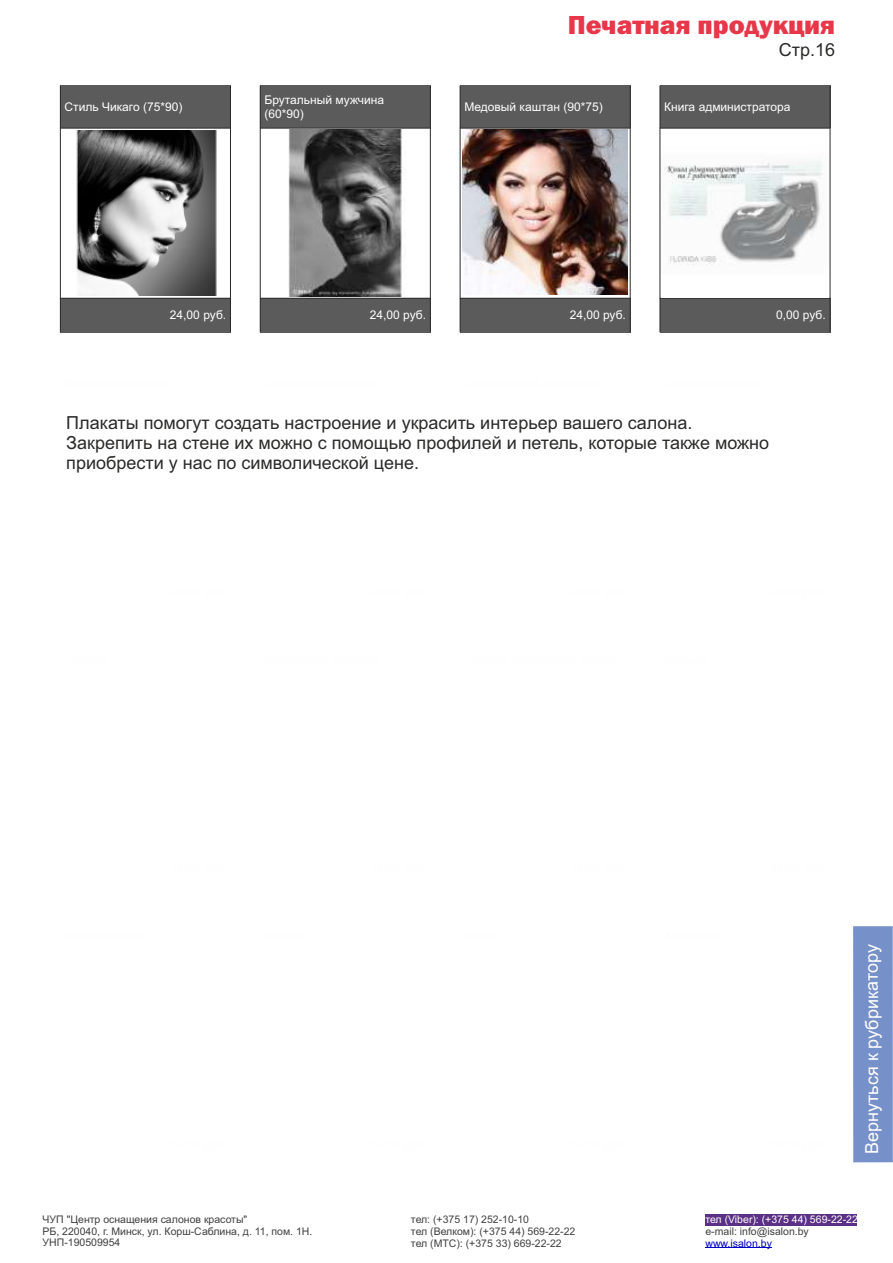
<style>
.page{position:relative;width:893px;height:1263px;background:#fff}
.page>*{position:absolute;margin:0;border:0;box-sizing:border-box;transform-origin:0 0}
.t1{font:800 27px "Franklin Gothic";color:#e7384a}
.t2{font:18px/20.1px "Arial";color:#2b2a29}
.t3{font:18px "Arial";color:#fefefe}
.t4{font:12px/13.4px "Arial";color:#fefefe}
.t5{font:10.5px/11.7px "Arial";color:#404040}
.t6{font:10.5px "Arial";color:#fefefe}
.t7{font:10.5px "Arial";color:#0000c4}
</style>
<div class="page">
<div style="left:60px;top:86px;width:170px;height:42px;background:#5b5b5b"></div>
<div style="left:260px;top:86px;width:170px;height:42px;background:#5b5b5b"></div>
<div style="left:460px;top:86px;width:170px;height:42px;background:#5b5b5b"></div>
<div style="left:660px;top:86px;width:170px;height:42px;background:#5b5b5b"></div>
<div style="left:60px;top:298px;width:170px;height:34px;background:#5b5b5b"></div>
<div style="left:260px;top:298px;width:170px;height:34px;background:#5b5b5b"></div>
<div style="left:460px;top:298px;width:170px;height:34px;background:#5b5b5b"></div>
<div style="left:660px;top:298px;width:170px;height:34px;background:#5b5b5b"></div>
<hr style="left:60px;top:86px;width:1px;height:246px;background:#2b2a29">
<hr style="left:230px;top:86px;width:1px;height:246px;background:#2b2a29">
<hr style="left:260px;top:86px;width:1px;height:246px;background:#2b2a29">
<hr style="left:430px;top:86px;width:1px;height:246px;background:#2b2a29">
<hr style="left:460px;top:86px;width:1px;height:246px;background:#2b2a29">
<hr style="left:630px;top:86px;width:1px;height:246px;background:#2b2a29">
<hr style="left:660px;top:86px;width:1px;height:246px;background:#2b2a29">
<hr style="left:830px;top:86px;width:1px;height:246px;background:#2b2a29">
<hr style="left:60px;top:298px;width:171px;height:1px;background:#2b2a29">
<hr style="left:260px;top:298px;width:171px;height:1px;background:#2b2a29">
<hr style="left:460px;top:298px;width:170px;height:1px;background:#2b2a29">
<hr style="left:660px;top:298px;width:170px;height:1px;background:#2b2a29">
<hr style="left:60px;top:128px;width:171px;height:1px;background:#2b2a29">
<hr style="left:260px;top:128px;width:171px;height:1px;background:#2b2a29">
<hr style="left:460px;top:128px;width:170px;height:1px;background:#2b2a29">
<hr style="left:660px;top:128px;width:170px;height:1px;background:#2b2a29">
<img style="left:76px;top:130px;width:141px;height:166px">
<img style="left:463px;top:130px;width:165px;height:165px">
<img style="left:288px;top:130px;width:118px;height:166px">
<img style="left:661px;top:161px;width:162px;height:104px">
<div style="left:853px;top:926px;width:40px;height:236px;background:#7690c9"></div>
<div style="left:706px;top:1213px;width:151px;height:12px;background:#5b3085"></div>
<hr style="left:705px;top:1247px;width:67px;height:1px;background:#0000c4">
<h1 class="t1" style="left:568px;top:15px;width:269px">Печатная продукция</h1>
<h2 class="t2" style="left:779px;top:41px;width:58px">Стр.16</h2>
<p class="t4" style="left:65px;top:101px;width:119px">Стиль Чикаго (75*90)</p>
<p class="t4" style="left:264px;top:95px;width:121px">Брутальный мужчина (60*90)</p>
<p class="t4" style="left:464px;top:101px;width:140px">Медовый каштан (90*75)</p>
<p class="t4" style="left:664px;top:101px;width:128px">Книга администратора</p>
<p class="t4" style="left:170px;top:310px;width:58px">24,00 руб.</p>
<p class="t4" style="left:370px;top:310px;width:58px">24,00 руб.</p>
<p class="t4" style="left:570px;top:310px;width:58px">24,00 руб.</p>
<p class="t4" style="left:776px;top:310px;width:51px">0,00 руб.</p>
<h2 class="t2" style="left:66px;top:414px;width:704px">Плакаты помогут создать настроение и украсить интерьер вашего салона.<br>Закрепить на стене их можно с помощью профилей и петель, которые также можно приобрести у нас по символической цене.</h2>
<h2 class="t3" style="left:865px;top:1154px;width:211px;rotate:-90deg">Вернуться к рубрикатору</h2>
<p class="t5" style="left:43px;top:1214px;width:271px">ЧУП "Центр оснащения салонов красоты"<br>РБ, 220040, г. Минск, ул. Корш-Саблина, д. 11, пом. 1Н.<br>УНП-190509954</p>
<p class="t5" style="left:411px;top:1215px;width:166px">тел: (+375 17) 252-10-10<br>тел (Велком): (+375 44) 569-22-22 тел (МТС): (+375 33) 669-22-22</p>
<p class="t6" style="left:705px;top:1215px;width:154px">тел (Viber): (+375 44) 569-22-22</p>
<p class="t5" style="left:705px;top:1226px;width:105px">e-mail: info@isalon.by</p>
<p class="t7" style="left:705px;top:1239px;width:68px">www.isalon.by</p>
</div>
